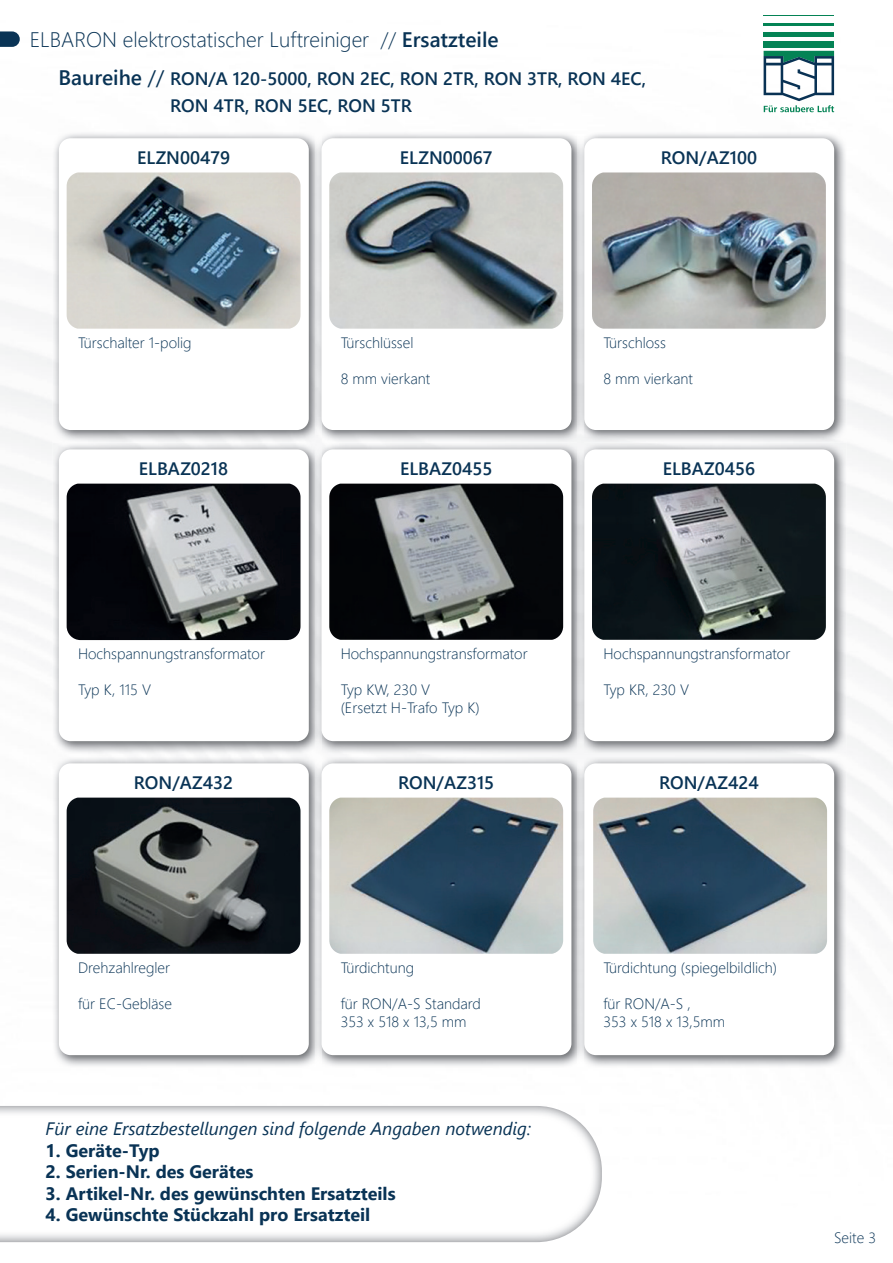
<style>
.page{position:relative;width:893px;height:1263px;background:#fff}
.page>*{position:absolute;margin:0;border:0;box-sizing:border-box;transform-origin:0 0}
.t1{font:300 21px "Segoe UI";color:#093355}
.t2{font:600 18px/26.7px "Segoe UI";color:#093355}
.t3{font:700 18px "Segoe UI";color:#093355}
.t4{font:italic 18px "Segoe UI";color:#093355}
.t5{font:600 18px "Segoe UI";color:#093351}
.t6{font:300 15px/18px "Segoe UI";color:#093355}
.s1{font-weight:600}
.s2{font-size:21px}
.s3{font-weight:400;font-size:21px}
</style>
<div class="page">
<img style="left:0;top:15px;width:893px;height:1228px">
<hr style="left:764px;top:15px;width:70px;height:1px;background:#048355">
<hr style="left:764px;top:23px;width:70px;height:3px;background:#048355">
<hr style="left:764px;top:33px;width:70px;height:4px;background:#048355">
<div style="left:764px;top:41px;width:70px;height:7px;background:#048355"></div>
<svg style="left:764px;top:51px;width:70px;height:61px"></svg>
<img style="left:53px;top:132px;width:262px;height:622px">
<div style="left:59px;top:138px;width:250px;height:292px;background:#fff;border-radius:12px"></div>
<img style="left:67px;top:172px;width:233px;height:157px">
<img style="left:321px;top:132px;width:257px;height:622px">
<img style="left:315px;top:132px;width:6px;height:622px">
<div style="left:322px;top:138px;width:249px;height:292px;background:#fff;border-radius:12px"></div>
<img style="left:329px;top:172px;width:234px;height:157px">
<img style="left:584px;top:132px;width:262px;height:622px">
<img style="left:578px;top:132px;width:6px;height:622px">
<div style="left:584px;top:138px;width:250px;height:292px;background:#fff;border-radius:12px"></div>
<img style="left:592px;top:172px;width:234px;height:157px">
<div style="left:59px;top:449px;width:250px;height:292px;background:#fff;border-radius:12px"></div>
<img style="left:67px;top:484px;width:233px;height:156px">
<div style="left:322px;top:449px;width:249px;height:292px;background:#fff;border-radius:12px"></div>
<img style="left:329px;top:484px;width:234px;height:156px">
<div style="left:584px;top:449px;width:250px;height:292px;background:#fff;border-radius:12px"></div>
<img style="left:592px;top:484px;width:234px;height:156px">
<img style="left:53px;top:757px;width:262px;height:311px">
<div style="left:59px;top:763px;width:250px;height:292px;background:#fff;border-radius:12px"></div>
<img style="left:67px;top:798px;width:233px;height:156px">
<img style="left:321px;top:757px;width:257px;height:311px">
<img style="left:315px;top:757px;width:6px;height:311px">
<div style="left:322px;top:763px;width:249px;height:292px;background:#fff;border-radius:12px"></div>
<img style="left:329px;top:798px;width:234px;height:156px">
<img style="left:584px;top:757px;width:262px;height:311px">
<img style="left:578px;top:757px;width:6px;height:311px">
<div style="left:584px;top:763px;width:250px;height:292px;background:#fff;border-radius:12px"></div>
<svg style="left:0;top:31px;width:20px;height:16px"></svg>
<img style="left:0;top:1106px;width:602px;height:136px">
<img style="left:593px;top:798px;width:234px;height:156px">
<h1 class="t1" style="left:30px;top:31px;width:470px">ELBARON elektrostatischer Luftreiniger // <span class="s1">Ersatzteile</span></h1>
<p class="t2" style="left:170px;top:67px;width:477px;text-indent:-111px"><span class="s2">Baureihe</span> <span class="s3">//</span> RON/A 120-5000, RON 2EC, RON 2TR, RON 3TR, RON 4EC,<br>RON 4TR, RON 5EC, RON 5TR</p>
<p class="t5" style="left:137px;top:151px;width:95px">ELZN00479</p>
<p class="t2" style="left:400px;top:146px;width:94px">ELZN00067</p>
<p class="t2" style="left:661px;top:146px;width:98px">RON/AZ100</p>
<p class="t6" style="left:78px;top:332px;width:115px">Türschalter 1-polig</p>
<p class="t2" style="left:139px;top:457px;width:91px">ELBAZ0218</p>
<p class="t6" style="left:341px;top:335px;width:74px">Türschlüssel</p>
<p class="t6" style="left:341px;top:371px;width:91px">8 mm vierkant</p>
<p class="t2" style="left:400px;top:457px;width:94px">ELBAZ0455</p>
<p class="t6" style="left:603px;top:335px;width:64px">Türschloss</p>
<p class="t6" style="left:603px;top:371px;width:91px">8 mm vierkant</p>
<p class="t2" style="left:663px;top:457px;width:94px">ELBAZ0456</p>
<p class="t6" style="left:78px;top:646px;width:188px">Hochspannungstransformator</p>
<p class="t6" style="left:78px;top:682px;width:75px">Typ K, 115 V</p>
<p class="t2" style="left:134px;top:771px;width:101px">RON/AZ432</p>
<p class="t6" style="left:78px;top:960px;width:94px">Drehzahlregler</p>
<p class="t6" style="left:78px;top:993px;width:95px">für EC-Gebläse</p>
<p class="t6" style="left:341px;top:646px;width:188px">Hochspannungstransformator</p>
<p class="t6" style="left:341px;top:682px;width:140px">Typ KW, 230 V (Ersetzt H-Trafo Typ K)</p>
<p class="t2" style="left:398px;top:771px;width:98px">RON/AZ315</p>
<p class="t6" style="left:341px;top:960px;width:75px">Türdichtung</p>
<p class="t6" style="left:341px;top:993px;width:142px">für RON/A-S Standard<br>353 x 518 x 13,5 mm</p>
<p class="t4" style="left:46px;top:1121px;width:487px">Für eine Ersatzbestellungen sind folgende Angaben notwendig:</p>
<p class="t3" style="left:46px;top:1143px;width:116px">1. Geräte-Typ</p>
<p class="t3" style="left:46px;top:1165px;width:209px">2. Serien-Nr. des Gerätes</p>
<p class="t3" style="left:46px;top:1186px;width:351px">3. Artikel-Nr. des gewünschten Ersatzteils</p>
<p class="t3" style="left:46px;top:1208px;width:326px">4. Gewünschte Stückzahl pro Ersatzteil</p>
<p class="t6" style="left:603px;top:646px;width:188px">Hochspannungstransformator</p>
<p class="t6" style="left:603px;top:682px;width:87px">Typ KR, 230 V</p>
<p class="t2" style="left:659px;top:771px;width:101px">RON/AZ424</p>
<p class="t6" style="left:603px;top:960px;width:175px">Türdichtung (spiegelbildlich)</p>
<p class="t6" style="left:603px;top:993px;width:123px">für RON/A-S ,<br>353 x 518 x 13,5mm</p>
<p class="t6" style="left:834px;top:1230px;width:43px">Seite 3</p>
</div>
